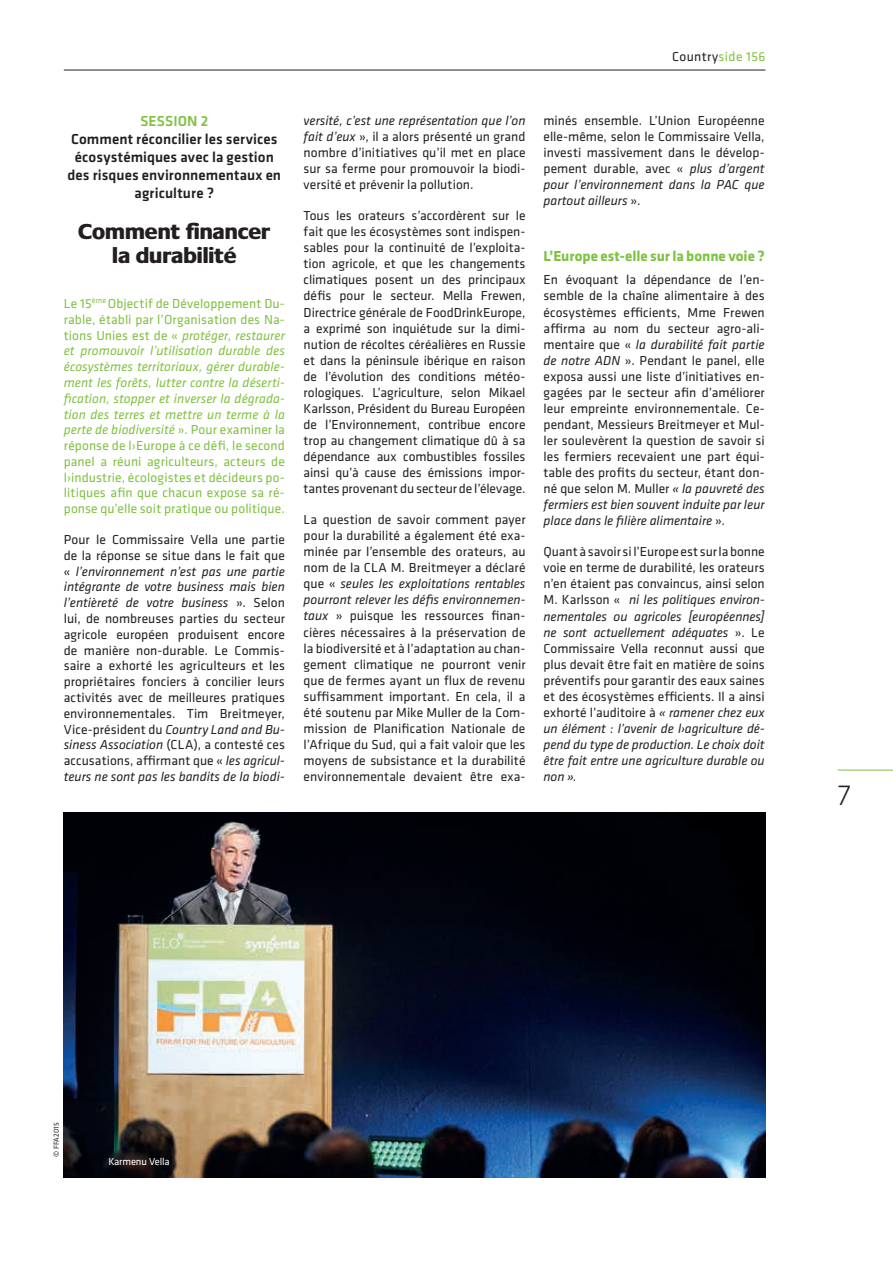
<style>
.page{position:relative;width:893px;height:1263px;background:#fff}
.page>*{position:absolute;margin:0;border:0;box-sizing:border-box;transform-origin:0 0}
.t1{font:300 30px "Klavika";color:#231f20}
.t2{font:800 22.5px/24px "Praxis";color:#231f20;text-align:center}
.t3{font:500 15px/18px "Klavika";letter-spacing:.005em;color:#231f20;text-align:center}
.t4{font:700 15px "Klavika";letter-spacing:-.005em;color:#7fc241}
.t5{font:500 15px "Klavika";letter-spacing:.005em;color:#7fc241}
.t6{font:13.5px/16px "Klavika";color:#222;text-align:justify}
.t7{font:13.5px/15.8px "Klavika";letter-spacing:.005em;color:#7fc241;text-align:justify}
.t8{font:13.5px "Klavika";letter-spacing:.03em;color:#231f20}
.t9{font:10.5px "Klavika";letter-spacing:-.01em;color:#fff}
.t10{font:7.5px "Klavika";color:#231f20}
.s1{color:#7fc241}
.s2{font-style:italic}
</style>
<div class="page">
<hr style="left:838px;top:770px;width:55px;height:1px;background:#7fc241">
<hr style="left:64px;top:70px;width:701px;height:1px;background:#231f20">
<img style="left:64px;top:812px;width:701px;height:366px">
<p class="t8" style="left:672px;top:49px;width:95px">Country<span class="s1">side 156</span></p>
<p class="t5" style="left:140px;top:113px;width:69px">SESSION 2</p>
<p class="t3" style="left:68px;top:130px;width:215px">Comment réconcilier les services écosystémiques avec la gestion des risques environnementaux en agriculture ?</p>
<h2 class="t2" style="left:78px;top:220px;width:194px">Comment financer la durabilité</h2>
<p class="t7" style="left:64px;top:296px;width:223px">Le 15<sup>ème</sup> Objectif de Développement Du&shy;rable, établi par l’Organisation des Na&shy;tions Unies est de « <span class="s2">protéger, restaurer et promouvoir l’utilisation durable des écosystèmes territoriaux, gérer durable&shy;ment les forêts, lutter contre la déserti&shy;fication, stopper et inverser la dégrada&shy;tion des terres et mettre un terme à la perte de biodiversité</span> ». Pour examiner la réponse de l›Europe à ce défi, le second panel a réuni agriculteurs, acteurs de l›industrie, écologistes et décideurs po&shy;litiques afin que chacun expose sa ré&shy;ponse qu’elle soit pratique ou politique.</p>
<p class="t6" style="left:64px;top:532px;width:223px">Pour le Commissaire Vella une partie de la réponse se situe dans le fait que « <span class="s2">l’environnement n’est pas une partie intégrante de votre business mais bien l’entièreté de votre business</span> ». Selon lui, de nombreuses parties du secteur agricole européen produisent encore de manière non-durable. Le Commis&shy;saire a exhorté les agriculteurs et les propriétaires fonciers à concilier leurs activités avec de meilleures pratiques environnementales. Tim Breitmeyer, Vice-président du <span class="s2">Country Land and Bu&shy;siness Association</span> (CLA), a contesté ces accusations, affirmant que « <span class="s2">les agricul&shy;teurs ne sont pas les bandits de la biodi-</span></p>
<p class="t6" style="left:304px;top:113px;width:223px"><span class="s2">versité, c’est une représentation que l’on fait d’eux</span> », il a alors présenté un grand nombre d’initiatives qu’il met en place sur sa ferme pour promouvoir la biodi&shy;versité et prévenir la pollution.</p>
<p class="t6" style="left:304px;top:208px;width:223px">Tous les orateurs s’accordèrent sur le fait que les écosystèmes sont indispen&shy;sables pour la continuité de l’exploita&shy;tion agricole, et que les changements climatiques posent un des principaux défis pour le secteur. Mella Frewen, Directrice générale de FoodDrinkEurope, a exprimé son inquiétude sur la dimi&shy;nution de récoltes céréalières en Russie et dans la péninsule ibérique en raison de l’évolution des conditions météo&shy;rologiques. L’agriculture, selon Mikael Karlsson, Président du Bureau Européen de l’Environnement, contribue encore trop au changement climatique dû à sa dépendance aux combustibles fossiles ainsi qu’à cause des émissions impor&shy;tantes provenant du secteur de l’élevage.</p>
<p class="t6" style="left:304px;top:512px;width:223px">La question de savoir comment payer pour la durabilité a également été exa&shy;minée par l’ensemble des orateurs, au nom de la CLA M. Breitmeyer a déclaré que « <span class="s2">seules les exploitations rentables pourront relever les défis environnemen&shy;taux</span> » puisque les ressources finan&shy;cières nécessaires à la préservation de la biodiversité et à l’adaptation au chan&shy;gement climatique ne pourront venir que de fermes ayant un flux de revenu suffisamment important. En cela, il a été soutenu par Mike Muller de la Com&shy;mission de Planification Nationale de l’Afrique du Sud, qui a fait valoir que les moyens de subsistance et la durabilité environnementale devaient être exa-</p>
<p class="t6" style="left:543px;top:113px;width:223px">minés ensemble. L’Union Européenne elle-même, selon le Commissaire Vella, investi massivement dans le dévelop&shy;pement durable, avec « <span class="s2">plus d’argent pour l’environnement dans la PAC que partout ailleurs</span> ».</p>
<p class="t4" style="left:543px;top:248px;width:223px">L’Europe est-elle sur la bonne voie ?</p>
<p class="t6" style="left:543px;top:272px;width:223px">En évoquant la dépendance de l’en&shy;semble de la chaîne alimentaire à des écosystèmes efficients, Mme Frewen affirma au nom du secteur agro-ali&shy;mentaire que « <span class="s2">la durabilité fait partie de notre ADN</span> ». Pendant le panel, elle exposa aussi une liste d’initiatives en&shy;gagées par le secteur afin d’améliorer leur empreinte environnementale. Ce&shy;pendant, Messieurs Breitmeyer et Mul&shy;ler soulevèrent la question de savoir si les fermiers recevaient une part équi&shy;table des profits du secteur, étant don&shy;né que selon M. Muller <span class="s2">« la pauvreté des fermiers est bien souvent induite par leur place dans le filière alimentaire</span> ».</p>
<p class="t6" style="left:543px;top:544px;width:223px">Quant à savoir si l’Europe est sur la bonne voie en terme de durabilité, les orateurs n’en étaient pas convaincus, ainsi selon M. Karlsson « <span class="s2">ni les politiques environ&shy;nementales ou agricoles [européennes] ne sont actuellement adéquates</span> ». Le Commissaire Vella reconnut aussi que plus devait être fait en matière de soins préventifs pour garantir des eaux saines et des écosystèmes efficients. Il a ainsi exhorté l’auditoire à <span class="s2">« ramener chez eux un élément : l’avenir de l›agriculture dé&shy;pend du type de production. Le choix doit être fait entre une agriculture durable ou non »</span>.</p>
<h1 class="t1" style="left:838px;top:779px;width:14px">7</h1>
<p class="t10" style="left:52px;top:1157px;width:35px;rotate:-90deg">© FFA2015</p>
<p class="t9" style="left:108px;top:1155px;width:63px">Karmenu Vella</p>
</div>
